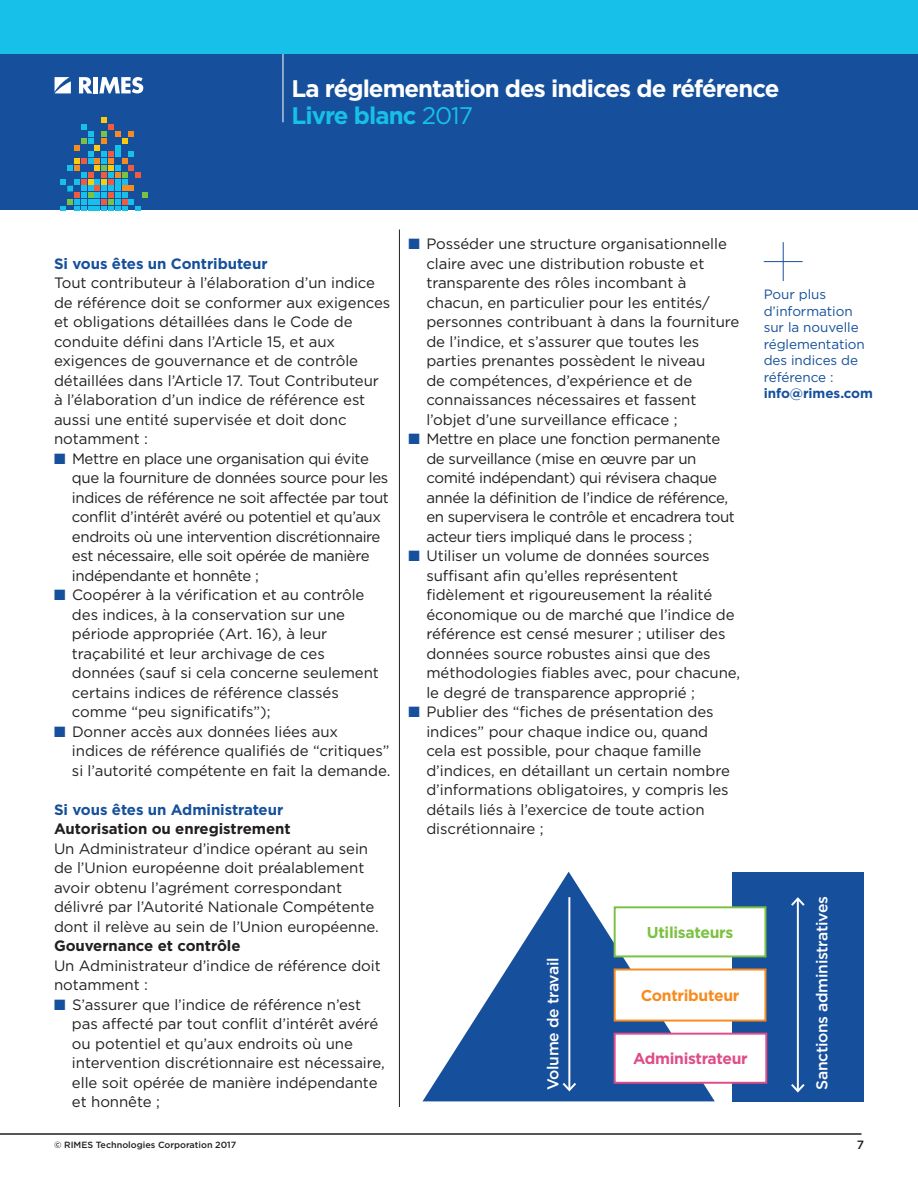
<style>
.page{position:relative;width:918px;height:1188px;background:#fff}
.page>*{position:absolute;margin:0;border:0;box-sizing:border-box;transform-origin:0 0}
.t1{font:700 24px/27px "Gotham";letter-spacing:-.04em;color:#fff}
.t2{font:500 15.75px "Gotham";letter-spacing:-.02em;color:#fff}
.t3{font:700 15.75px "Gotham";letter-spacing:-.02em;color:#df4d88}
.t4{font:700 15.75px "Gotham";letter-spacing:-.02em;color:#f68b1f}
.t5{font:700 15.75px "Gotham";letter-spacing:-.02em;color:#7bc142}
.t6{font:15px/19.5px "Gotham";letter-spacing:-.005em;color:#231f20}
.t7{font:15px/19.5px "Gotham";letter-spacing:-.025em;color:#231f20}
.t8{font:700 15px "Gotham";letter-spacing:-.005em;color:#16509c}
.t9{font:700 15px "Gotham";letter-spacing:-.005em;color:#231f20}
.t10{font:13.5px/16.5px "Gotham";letter-spacing:-.005em;color:#16509c}
.t11{font:700 13.5px "Gotham";letter-spacing:-.005em;color:#16509c}
.t12{font:500 12px "Gotham";color:#231f20}
.t13{font:500 9px "Gotham";color:#231f20}
.s1{color:#17c0e9}
.s2{font-weight:400;color:#17c0e9}
.s3{color:#16509c}
</style>
<div class="page">
<div style="left:0;top:0;width:918px;height:210px;background:#16509c"></div>
<div style="left:0;top:0;width:918px;height:54px;background:#17c0e9"></div>
<svg style="left:60px;top:118px;width:88px;height:92px"></svg>
<svg style="left:54px;top:77px;width:17px;height:16px"></svg>
<svg style="left:79px;top:77px;width:13px;height:16px"></svg>
<hr style="left:94px;top:77px;width:4px;height:16px;background:#fff">
<svg style="left:99px;top:77px;width:44px;height:16px"></svg>
<hr style="left:283px;top:54px;width:1px;height:68px;background:#fff">
<svg style="left:423px;top:872px;width:292px;height:229px;fill:#16509c"></svg>
<div style="left:732px;top:872px;width:132px;height:229px;background:#16509c"></div>
<div style="left:615px;top:970px;width:150px;height:51px;background:#fff"></div>
<div style="left:614px;top:969px;width:152px;height:53px;border:2px solid #f68b1f"></div>
<div style="left:615px;top:1034px;width:151px;height:49px;background:#fff"></div>
<div style="left:614px;top:1033px;width:153px;height:51px;border:2px solid #df4d88"></div>
<hr style="left:797px;top:899px;width:2px;height:192px;background:#fff">
<svg style="left:791px;top:1082px;width:14px;height:11px"></svg>
<svg style="left:791px;top:897px;width:14px;height:11px"></svg>
<hr style="left:568px;top:897px;width:2px;height:193px;background:#fff">
<svg style="left:561px;top:1081px;width:17px;height:12px"></svg>
<div style="left:615px;top:907px;width:150px;height:49px;background:#fff"></div>
<div style="left:614px;top:906px;width:152px;height:51px;border:2px solid #7bc142"></div>
<hr style="left:0;top:1134px;width:861px;height:1px;background:#231f20">
<hr style="left:399px;top:229px;width:1px;height:878px;background:#231f20">
<hr style="left:764px;top:261px;width:38px;height:1px;background:#16509c">
<hr style="left:783px;top:242px;width:1px;height:39px;background:#16509c">
<h1 class="t1" style="left:292px;top:75px;width:489px">La réglementation des indices de référence<br><span class="s1">Livre blanc</span> <span class="s2">2017</span></h1>
<p class="t8" style="left:54px;top:255px;width:215px">Si vous êtes un Contributeur</p>
<p class="t6" style="left:54px;top:273px;width:338px">Tout contributeur à l’élaboration d’un indice de référence doit se conformer aux exigences et obligations détaillées dans le Code de conduite défini dans l’Article 15, et aux exigences de gouvernance et de contrôle détaillées dans l’Article 17. Tout Contributeur à l’élaboration d’un indice de référence est aussi une entité supervisée et doit donc notamment :</p>
<p class="t7" style="left:72px;top:449px;width:318px;text-indent:-18px"><span class="s3">■</span> Mettre en place une organisation qui évite que la fourniture de données source pour les indices de référence ne soit affectée par tout conflit d’intérêt avéré ou potentiel et qu’aux endroits où une intervention discrétionnaire est nécessaire, elle soit opérée de manière indépendante et honnête ;</p>
<p class="t6" style="left:72px;top:585px;width:308px;text-indent:-18px"><span class="s3">■</span> Coopérer à la vérification et au contrôle des indices, à la conservation sur une période appropriée (Art. 16), à leur traçabilité et leur archivage de ces données (sauf si cela concerne seulement certains indices de référence classés comme “peu significatifs”);</p>
<p class="t6" style="left:72px;top:722px;width:320px;text-indent:-18px"><span class="s3">■</span> Donner accès aux données liées aux indices de référence qualifiés de “critiques” si l’autorité compétente en fait la demande.</p>
<p class="t8" style="left:54px;top:801px;width:231px">Si vous êtes un Administrateur</p>
<p class="t9" style="left:54px;top:820px;width:238px">Autorisation ou enregistrement</p>
<p class="t6" style="left:54px;top:839px;width:326px">Un Administrateur d’indice opérant au sein de l’Union européenne doit préalablement avoir obtenu l’agrément correspondant délivré par l’Autorité Nationale Compétente dont il relève au sein de l’Union européenne.</p>
<p class="t9" style="left:54px;top:937px;width:188px">Gouvernance et contrôle</p>
<p class="t6" style="left:54px;top:956px;width:328px">Un Administrateur d’indice de référence doit notamment :</p>
<p class="t6" style="left:72px;top:995px;width:314px;text-indent:-18px"><span class="s3">■</span> S’assurer que l’indice de référence n’est pas affecté par tout conflit d’intérêt avéré ou potentiel et qu’aux endroits où une intervention discrétionnaire est nécessaire, elle soit opérée de manière indépendante et honnête ;</p>
<p class="t6" style="left:426px;top:234px;width:315px;text-indent:-18px"><span class="s3">■</span> Posséder une structure organisationnelle claire avec une distribution robuste et transparente des rôles incombant à chacun, en particulier pour les entités/ personnes contribuant à dans la fourniture de l’indice, et s’assurer que toutes les parties prenantes possèdent le niveau<br>de compétences, d’expérience et de connaissances nécessaires et fassent l’objet d’une surveillance efficace ;</p>
<p class="t7" style="left:426px;top:429px;width:310px;text-indent:-18px"><span class="s3">■</span> Mettre en place une fonction permanente de surveillance (mise en œuvre par un comité indépendant) qui révisera chaque année la définition de l’indice de référence, en supervisera le contrôle et encadrera tout acteur tiers impliqué dans le process ;</p>
<p class="t6" style="left:426px;top:546px;width:315px;text-indent:-18px"><span class="s3">■</span> Utiliser un volume de données sources suffisant afin qu’elles représentent fidèlement et rigoureusement la réalité économique ou de marché que l’indice de référence est censé mesurer ; utiliser des données source robustes ainsi que des méthodologies fiables avec, pour chacune, le degré de transparence approprié ;</p>
<p class="t6" style="left:426px;top:702px;width:305px;text-indent:-18px"><span class="s3">■</span> Publier des “fiches de présentation des indices” pour chaque indice ou, quand cela est possible, pour chaque famille d’indices, en détaillant un certain nombre d’informations obligatoires, y compris les détails liés à l’exercice de toute action discrétionnaire ;</p>
<p class="t10" style="left:764px;top:286px;width:103px">Pour plus d’information sur la nouvelle réglementation des indices de référence :</p>
<p class="t11" style="left:764px;top:386px;width:111px">info@rimes.com</p>
<p class="t2" style="left:544px;top:1090px;width:134px;rotate:-90deg">Volume de travail</p>
<p class="t5" style="left:647px;top:924px;width:88px">utilisateurs</p>
<p class="t4" style="left:641px;top:987px;width:100px">Contributeur</p>
<p class="t3" style="left:633px;top:1050px;width:116px">Administrateur</p>
<p class="t2" style="left:813px;top:1090px;width:195px;rotate:-90deg">Sanctions administratives</p>
<p class="t13" style="left:54px;top:1140px;width:184px">© RIMES Technologies Corporation 2017</p>
<p class="t12" style="left:857px;top:1137px;width:9px">7</p>
</div>
